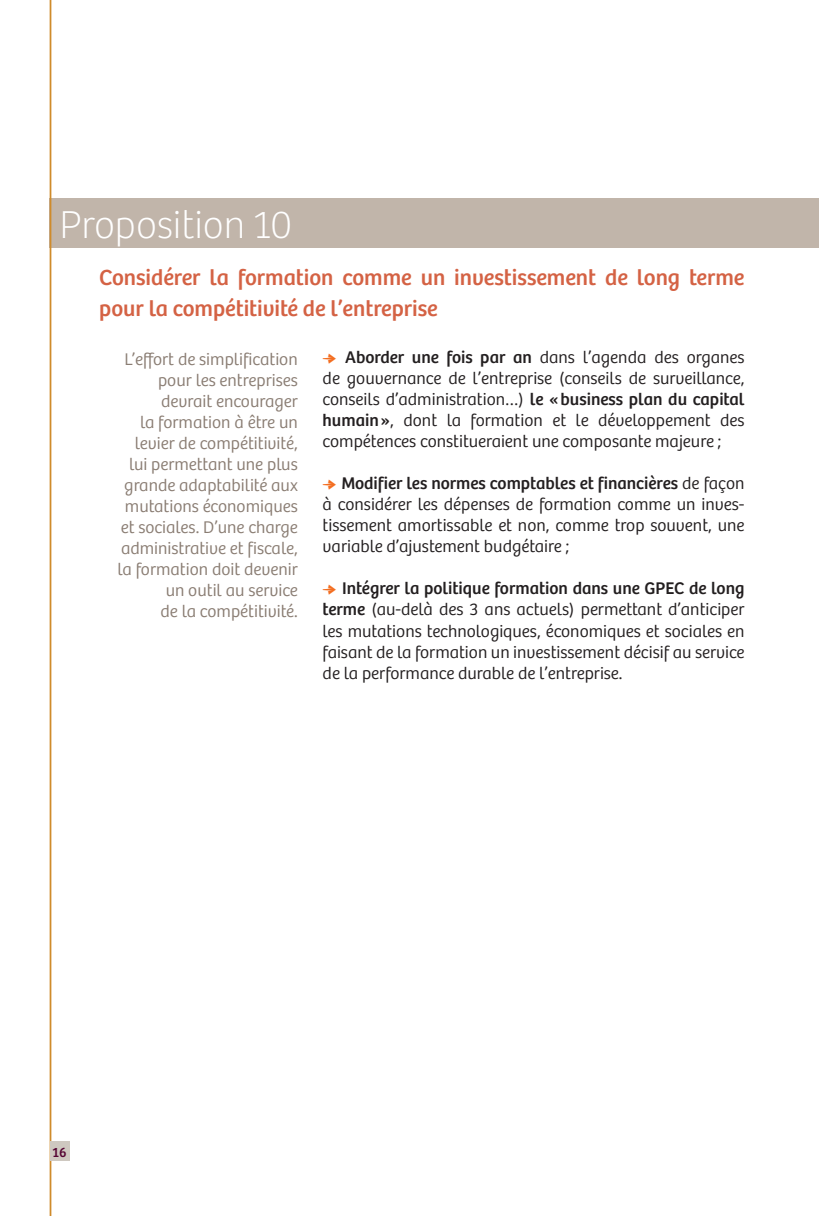
<style>
.page{position:relative;width:819px;height:1216px;background:#fff}
.page>*{position:absolute;margin:0;border:0;box-sizing:border-box;transform-origin:0 0}
.t1{font:100 40.25px "Bree";color:#fff}
.t2{font:22.75px/31.5px "Bree";color:#d46244}
.t3{font:300 17.5px/21px "Bree";color:#231f20;text-align:justify}
.t4{font:300 17.5px/21px "Bree";color:#8a7d73;text-align:right}
.t5{font:14px "Bree";color:#560534}
.s1{font-family:"Fleches Left Right";font-weight:400;color:#f36e21}
.s2{font-weight:400}
</style>
<div class="page">
<div style="left:50px;top:198px;width:769px;height:50px;background:#c1b5aa"></div>
<hr style="left:50px;top:0;width:1px;height:1215px;background:#cf8b2b">
<div style="left:50px;top:1141px;width:19px;height:20px;background:#cec8c0"></div>
<h1 class="t1" style="left:60px;top:201px;width:234px">Proposition 10</h1>
<h2 class="t2" style="left:99px;top:261px;width:646px">Considérer la formation comme un investissement de long terme pour la compétitivité de l’entreprise</h2>
<p class="t4" style="left:117px;top:348px;width:182px">L’effort de simplification pour les entreprises devrait encourager<br>la formation à être un levier de compétitivité, lui permettant une plus grande adaptabilité aux mutations économiques et sociales. D’une charge administrative et fiscale, la formation doit devenir un outil au service<br>de la compétitivité.</p>
<p class="t3" style="left:322px;top:347px;width:423px"><span class="s1">e</span> <span class="s2">Aborder une fois par an</span> dans l’agenda des organes de gouvernance de l’entreprise (conseils de surveillance, conseils d’administration…) <span class="s2">le «business plan du capital humain»</span>, dont la formation et le développement des compétences constitueraient une composante majeure ;</p>
<p class="t3" style="left:322px;top:473px;width:423px"><span class="s1">e</span> <span class="s2">Modifier les normes comptables et financières</span> de façon à considérer les dépenses de formation comme un inves&shy;tissement amortissable et non, comme trop souvent, une variable d’ajustement budgétaire ;</p>
<p class="t3" style="left:322px;top:578px;width:423px"><span class="s1">e</span> <span class="s2">Intégrer la politique formation dans une GPEC de long terme</span> (au-delà des 3 ans actuels) permettant d’anticiper les mutations technologiques, économiques et sociales en faisant de la formation un investissement décisif au service de la performance durable de l’entreprise.</p>
<p class="t5" style="left:53px;top:1143px;width:15px">16</p>
</div>
